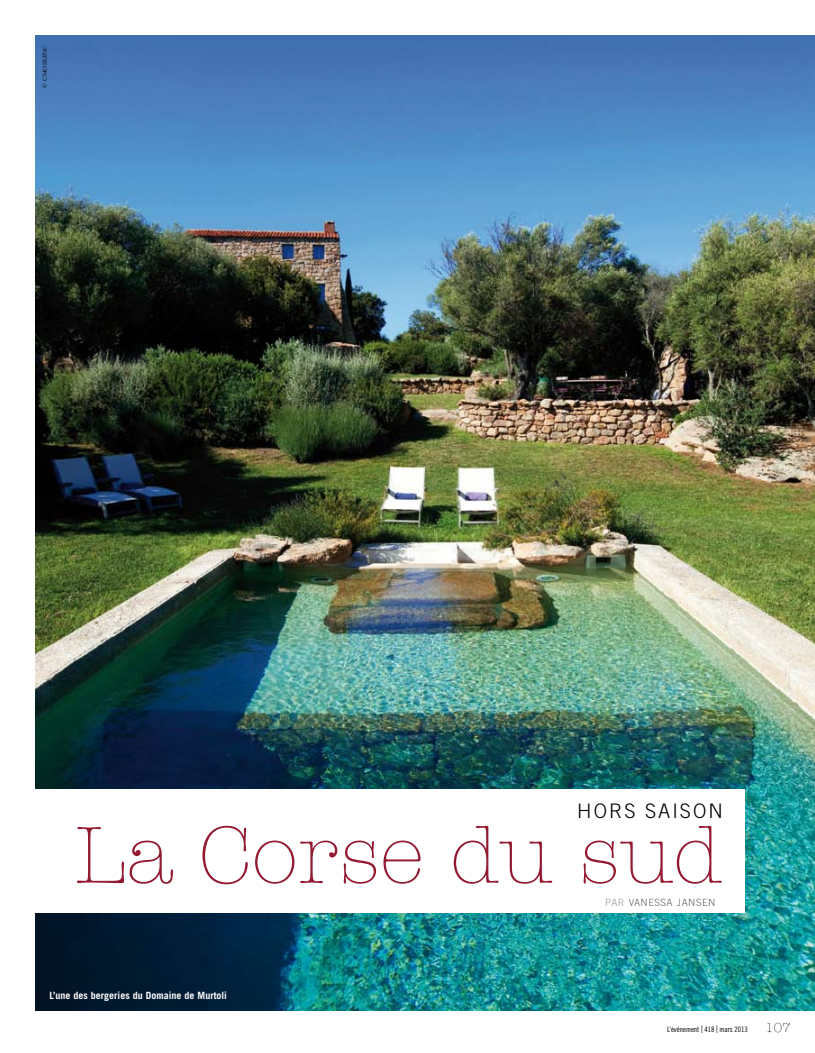
<style>
.page{position:relative;width:815px;height:1053px;background:#fff}
.page>*{position:absolute;margin:0;border:0;box-sizing:border-box;transform-origin:0 0}
.t1{font:300 81.25px "American Typewriter Std";color:#931a30}
.t2{font:300 20px "Trade Gothic LT Std";letter-spacing:.1em;color:#000}
.t3{font:300 13.12px "American Typewriter Std";color:#000}
.t4{font:700 10px "Trade Gothic LT Std";color:#fff}
.t5{font:300 10px "Trade Gothic LT Std";letter-spacing:.05em;color:#646567}
.t6{font:7.5px "Trade Gothic LT Std Cn 18";color:#000}
.t7{font:6.25px "Bembo Std";color:#000}
.s1{color:#9c9d9f}
.s2{font-size:10.5px}
</style>
<div class="page">
<img style="left:35px;top:35px;width:780px;height:975px">
<div style="left:0;top:789px;width:744px;height:124px;background:#fff"></div>
<p class="t7" style="left:41px;top:88px;width:43px;rotate:-90deg">© cMOIRENC</p>
<h2 class="t2" style="left:577px;top:799px;width:147px">HORS SAISON</h2>
<h1 class="t1" style="left:75px;top:810px;width:649px">La Corse du sud</h1>
<p class="t5" style="left:605px;top:896px;width:112px"><span class="s1">PAR</span> VANESSA JANSEN</p>
<p class="t4" style="left:50px;top:989px;width:179px">L’une des bergeries du Domaine de Murtoli</p>
<p class="t6" style="left:667px;top:1024px;width:82px">L’événement <span class="s2">|</span> 418 <span class="s2">|</span> mars 2013</p>
<h3 class="t3" style="left:765px;top:1019px;width:27px">107</h3>
</div>
